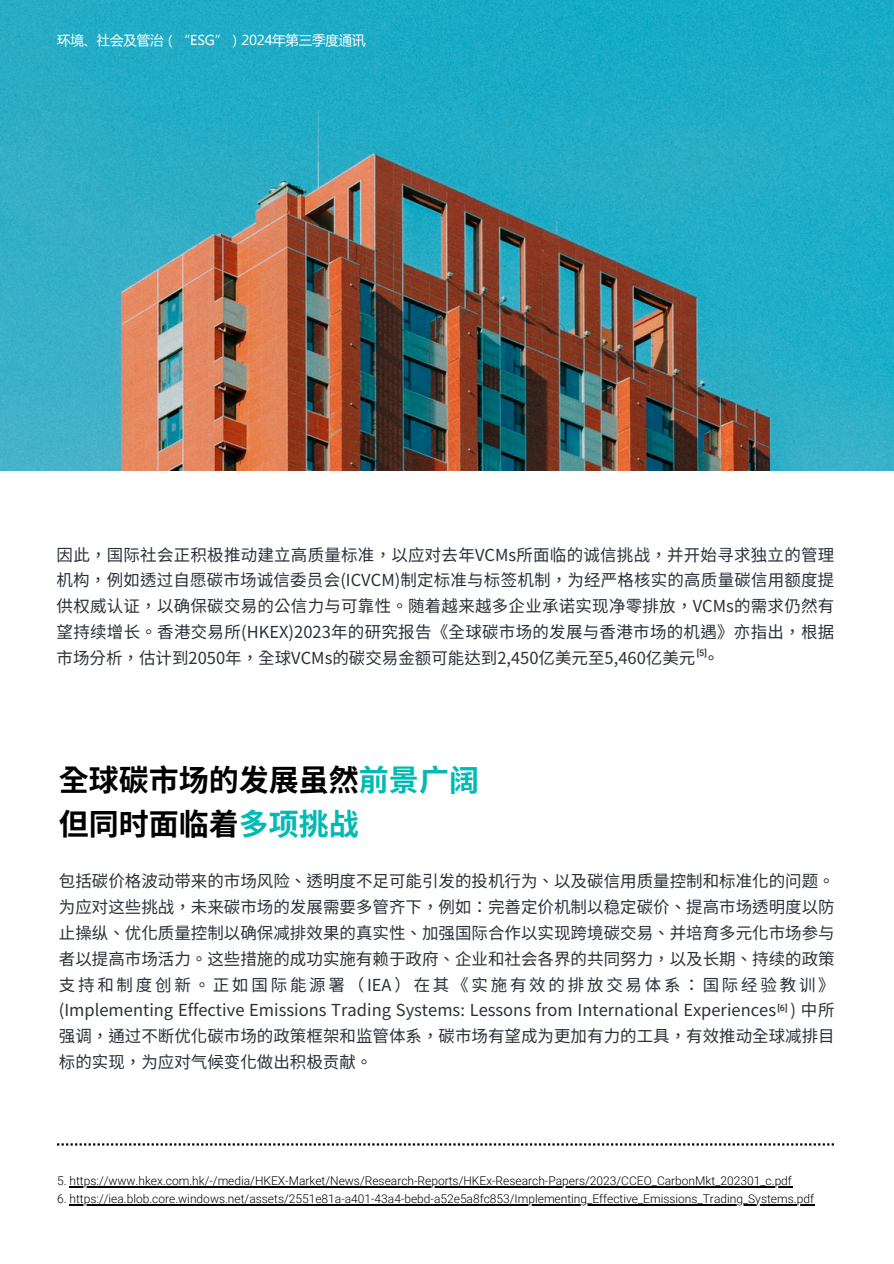
<style>
.page{position:relative;width:894px;height:1264px;background:#fff}
.page>*{position:absolute;margin:0;border:0;box-sizing:border-box;transform-origin:0 0}
.t1{font:700 30px/43.8px "Noto Sans TC";color:#000}
.t2{font:16.5px/25.8px "Noto Sans TC";color:#2b303a}
.t3{font:13.5px "Microsoft Ya Hei";letter-spacing:-.015em;color:#fff}
.t4{font:300 12px "Roboto";color:#000}
.t5{font:500 9px "Roboto";color:#2b303a}
.s1{font-family:"Noto Sans CJ Ksc"}
.s2{color:#00bab3}
.s3{font-family:"Noto Sans CJ Ksc";color:#00bab3}
</style>
<div class="page">
<svg style="left:57px;top:1143px;width:776px;height:2px"></svg>
<img style="left:0;top:0;width:893px;height:470px">
<hr style="left:69px;top:1186px;width:723px;height:1px;background:#000">
<hr style="left:69px;top:1204px;width:745px;height:1px;background:#000">
<p class="t3" style="left:57px;top:31px;width:310px">环境、社会及管治（“ESG”）2024年第三季度通讯</p>
<p class="t2" style="left:57px;top:540px;width:779px;text-align:justify">因此，国际社会正<span class="s1">积</span>极推动建立高<span class="s1">质</span>量<span class="s1">标</span>准，以<span class="s1">应对</span>去年VCMs所面<span class="s1">临</span>的<span class="s1">诚</span>信挑<span class="s1">战</span>，并<span class="s1">开</span>始<span class="s1">寻</span>求<span class="s1">独</span>立的管理机构，例如透<span class="s1">过</span>自愿碳市<span class="s1">场诚</span>信委<span class="s1">员</span>会(ICVCM)制定<span class="s1">标</span>准与<span class="s1">标签</span>机制，<span class="s1">为</span>经<span class="s1">严</span>格核实的高<span class="s1">质</span>量碳信用<span class="s1">额</span>度提供<span class="s1">权</span>威<span class="s1">认证</span>，以确保碳交易的公信力与可靠性。随着越<span class="s1">来</span>越多企业承<span class="s1">诺</span>实<span class="s1">现净</span>零排放，VCMs的需求仍然有望持<span class="s1">续</span>增长。香港交易所(HKEX)2023年的研究<span class="s1">报</span>告《全球碳市<span class="s1">场</span>的发展与香港市<span class="s1">场</span>的机遇》亦指出，根据市<span class="s1">场</span>分析，估<span class="s1">计</span>到2050年，全球VCMs的碳交易金<span class="s1">额</span>可能达到2,450亿美元至5,460亿美元。</p>
<p class="t5" style="left:696px;top:648px;width:12px">[5]</p>
<p class="t1" style="left:59px;top:755px;width:421px">全球碳市<span class="s1">场</span>的发展<span class="s1">虽</span>然<span class="s2">前景广</span><span class="s3">阔</span>但同<span class="s1">时</span>面<span class="s1">临</span>着<span class="s2">多</span><span class="s3">项</span><span class="s2">挑</span><span class="s3">战</span></p>
<p class="t2" style="left:59px;top:866px;width:777px">包括碳价格波动<span class="s1">带来</span>的市<span class="s1">场</span>风险、透明度不足可能引发的投机行<span class="s1">为</span>、以及碳信用<span class="s1">质</span>量控制和<span class="s1">标</span>准化的<span class="s1">问题</span>。<span class="s1">为应对这</span>些挑<span class="s1">战</span>，未<span class="s1">来</span>碳市<span class="s1">场</span>的发展需要多管齐下，例如：完善定价机制以<span class="s1">稳</span>定碳价、提高市<span class="s1">场</span>透明度以防止操<span class="s1">纵</span>、优化<span class="s1">质</span>量控制以确保减排效果的真实性、加强国际合作以实<span class="s1">现</span>跨境碳交易、并培育多元化市<span class="s1">场</span>参与者以提高市<span class="s1">场</span>活力。<span class="s1">这</span>些措施的成功实施有<span class="s1">赖</span>于政府、企业和社会各界的共同努力，以及长期、持<span class="s1">续</span>的政策支持和制度<span class="s1">创</span>新。正如国际能源署（IEA）在其《实施有效的排放交易体系：国际经<span class="s1">验</span>教<span class="s1">训</span>》(Implementing Effective Emissions Trading Systems: Lessons from International Experiences ) 中所强<span class="s1">调</span>，通<span class="s1">过</span>不<span class="s1">断</span>优化碳市<span class="s1">场</span>的政策框架和<span class="s1">监</span>管体系，碳市<span class="s1">场</span>有望成<span class="s1">为</span>更加有力的工具，有效推动全球减排目<span class="s1">标</span>的实<span class="s1">现</span>，<span class="s1">为应对</span>气候变化做出<span class="s1">积</span>极<span class="s1">贡</span>献。</p>
<h1 class="t5" style="left:777px;top:1002px;width:12px">[6]</h1>
<h4 class="t4" style="left:57px;top:1174px;width:736px">5. https://www.hkex.com.hk/-/media/HKEX-Market/News/Research-Reports/HKEx-Research-Papers/2023/CCEO_CarbonMkt_202301_c.pdf</h4>
<p class="t4" style="left:57px;top:1192px;width:758px">6. https://iea.blob.core.windows.net/assets/2551e81a-a401-43a4-bebd-a52e5a8fc853/Implementing_Effective_Emissions_Trading_Systems.pdf</p>
</div>
